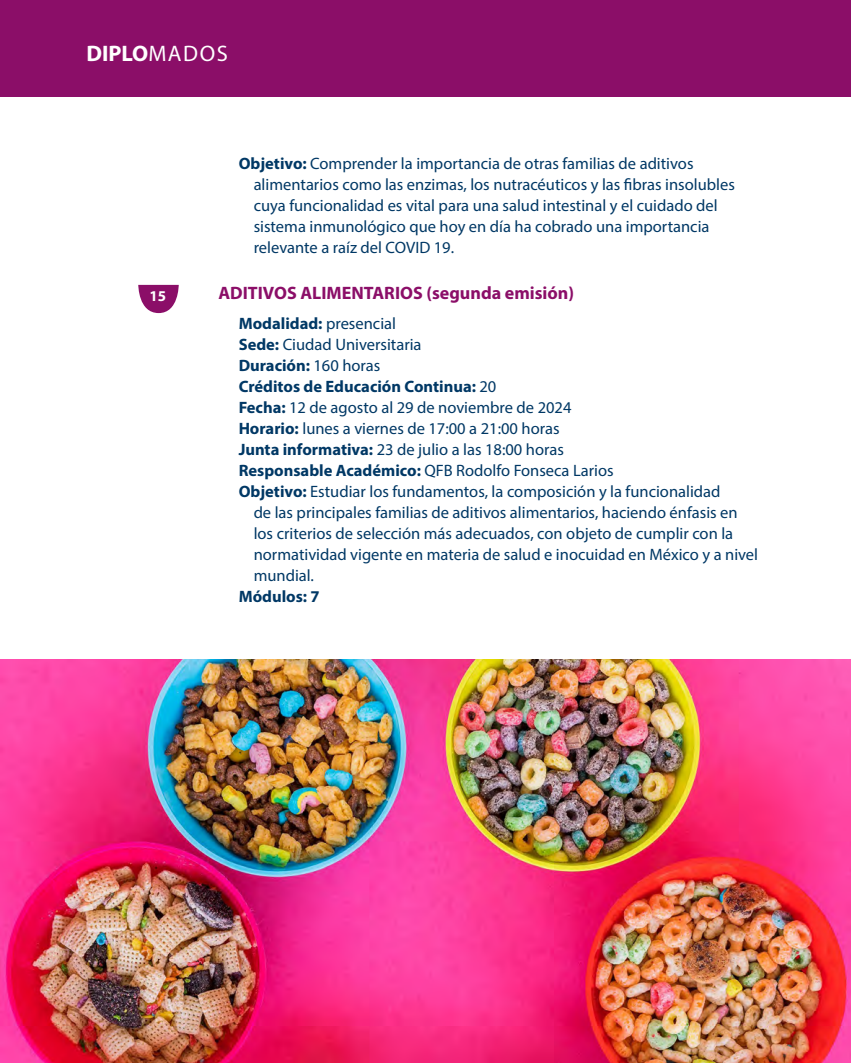
<style>
.page{position:relative;width:851px;height:1063px;background:#fff}
.page>*{position:absolute;margin:0;border:0;box-sizing:border-box;transform-origin:0 0}
.t1{font:700 22.5px "Myriad Pro";color:#fff}
.t2{font:700 18px "Myriad Pro";color:#8b0e68}
.t3{font:16.5px/21px "Myriad Pro";color:#003865}
.t4{font:700 16.5px "Myriad Pro";color:#003865}
.t5{font:700 15px "Myriad Pro";color:#fff}
.s1{font-weight:400}
.s2{font-weight:700}
</style>
<div class="page">
<div style="left:0;top:0;width:850px;height:97px;background:#8b0e68"></div>
<img style="left:0;top:659px;width:850px;height:404px">
<svg style="left:138px;top:285px;width:41px;height:28px"></svg>
<h1 class="t1" style="left:86px;top:39px;width:143px">DIPLO<span class="s1">MADOS</span></h1>
<p class="t5" style="left:149px;top:286px;width:18px">15</p>
<p class="t3" style="left:254px;top:152px;width:482px;text-indent:-15px"><span class="s2">Objetivo:</span> Comprender la importancia de otras familias de aditivos alimentarios como las enzimas, los nutracéuticos y las fibras insolubles cuya funcionalidad es vital para una salud intestinal y el cuidado del sistema inmunológico que hoy en día ha cobrado una importancia relevante a raíz del COVID 19.</p>
<p class="t2" style="left:218px;top:281px;width:357px">ADITIVOS ALIMENTARIOS (segunda emisión)</p>
<p class="t4" style="left:239px;top:312px;width:159px">Modalidad: <span class="s1">presencial</span></p>
<p class="t3" style="left:239px;top:333px;width:184px"><span class="s2">Sede:</span> Ciudad Universitaria</p>
<p class="t4" style="left:239px;top:354px;width:143px">Duración: <span class="s1">160 horas</span></p>
<p class="t4" style="left:239px;top:375px;width:259px">Créditos de Educación Continua: <span class="s1">20</span></p>
<p class="t3" style="left:239px;top:396px;width:334px"><span class="s2">Fecha:</span> 12 de agosto al 29 de noviembre de 2024</p>
<p class="t3" style="left:239px;top:417px;width:322px"><span class="s2">Horario:</span> lunes a viernes de 17:00 a 21:00 horas</p>
<p class="t3" style="left:239px;top:438px;width:327px"><span class="s2">Junta informativa:</span> 23 de julio a las 18:00 horas</p>
<p class="t3" style="left:239px;top:459px;width:376px"><span class="s2">Responsable Académico:</span> QFB Rodolfo Fonseca Larios</p>
<p class="t3" style="left:239px;top:480px;width:483px"><span class="s2">Objetivo:</span> Estudiar los fundamentos, la composición y la funcionalidad</p>
<p class="t3" style="left:254px;top:501px;width:485px">de las principales familias de aditivos alimentarios, haciendo énfasis en</p>
<p class="t3" style="left:254px;top:522px;width:481px">los criterios de selección más adecuados, con objeto de cumplir con la</p>
<p class="t3" style="left:254px;top:543px;width:506px">normatividad vigente en materia de salud e inocuidad en México y a nivel</p>
<p class="t3" style="left:254px;top:564px;width:62px">mundial.</p>
<p class="t4" style="left:239px;top:585px;width:83px">Módulos: 7</p>
</div>
